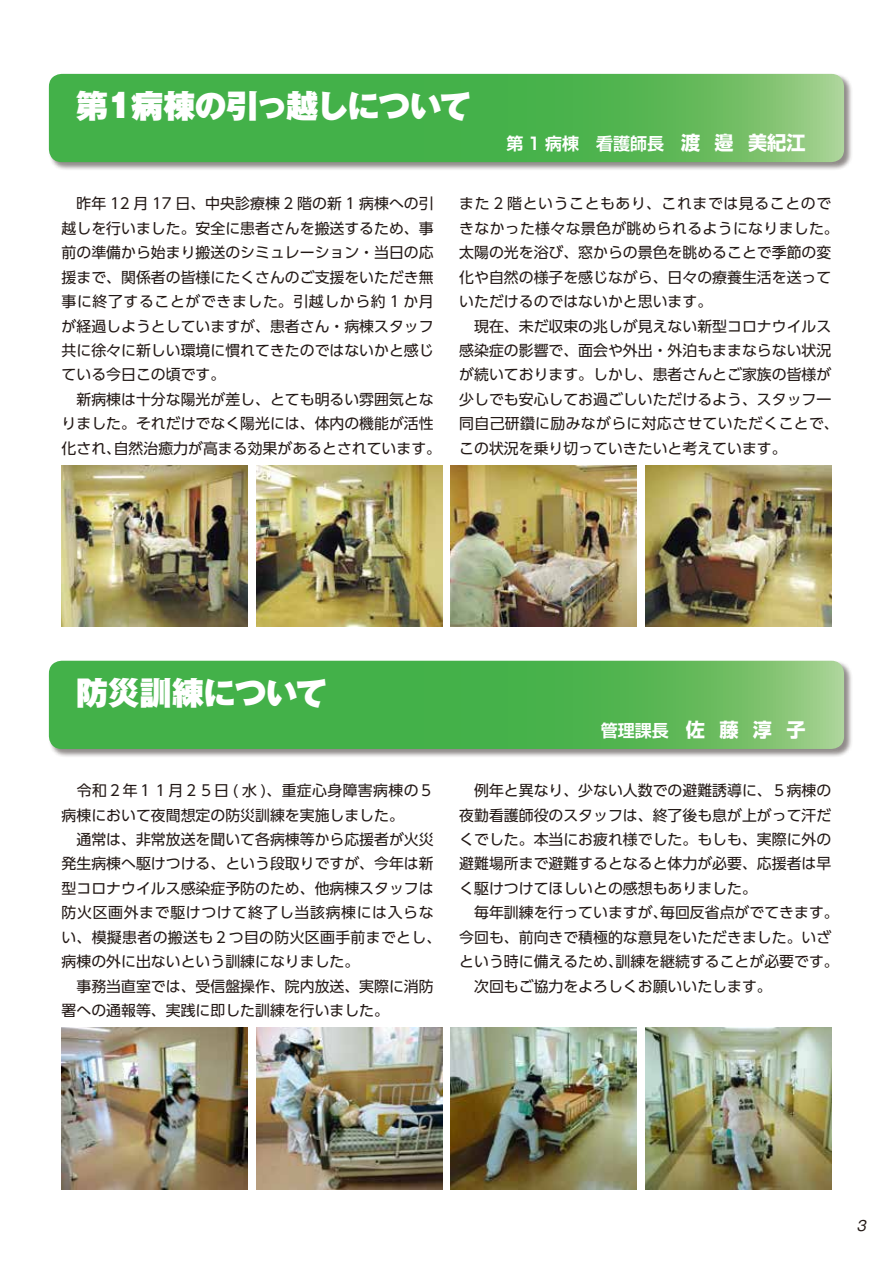
<style>
.page{position:relative;width:893px;height:1263px;background:#fff}
.page>*{position:absolute;margin:0;border:0;box-sizing:border-box;transform-origin:0 0}
.t1{font:900 31.95px "Gothic MB101 Pro";letter-spacing:-.03em;color:#fff}
.t2{font:900 31.95px "Gothic MB101 Pro";letter-spacing:-.005em;color:#fff}
.t3{font:700 16.95px "Shin Go Pro De";color:#fff}
.t4{font:14.85px/24.5px "UD Shin Go Pro";color:#221815}
.t5{font:italic 13.8px "Gothic MB101 Pro";color:#221815}
.s1{font-family:"UD Shin Go Pro";font-size:19.2px}
</style>
<div class="page">
<div style="left:48px;top:73px;width:805px;height:98px;background:#221815;opacity:.5"></div>
<svg style="left:49px;top:74px;width:795px;height:88px;background:#52b552"></svg>
<img style="left:62px;top:1027px;width:186px;height:162px">
<img style="left:62px;top:465px;width:186px;height:162px">
<img style="left:256px;top:1028px;width:186px;height:161px">
<img style="left:256px;top:465px;width:186px;height:162px">
<img style="left:451px;top:1027px;width:186px;height:162px">
<img style="left:451px;top:465px;width:186px;height:162px">
<img style="left:645px;top:1027px;width:186px;height:162px">
<img style="left:645px;top:465px;width:186px;height:162px">
<div style="left:48px;top:660px;width:805px;height:98px;background:#221815;opacity:.5"></div>
<svg style="left:49px;top:661px;width:795px;height:88px;background:#52b552"></svg>
<h1 class="t1" style="left:76px;top:79px;width:397px">第１病棟の引っ越しについて</h1>
<p class="t3" style="left:507px;top:129px;width:300px">第 1 病棟　看護師長　<span class="s1">渡 邉 美紀江</span></p>
<p class="t4" style="left:62px;top:191px;width:381px">　昨年 12 月 17 日、中央診療棟 2 階の新 1 病棟への引越しを行いました。安全に患者さんを搬送するため、事前の準備から始まり搬送のシミュレーション・当日の応援まで、関係者の皆様にたくさんのご支援をいただき無事に終了することができました。引越しから約 1 か月が経過しようとしていますが、患者さん・病棟スタッフ共に徐々に新しい環境に慣れてきたのではないかと感じている今日この頃です。<br>　新病棟は十分な陽光が差し、とても明るい雰囲気となりました。それだけでなく陽光には、体内の機能が活性化され、自然治癒力が高まる効果があるとされています。</p>
<p class="t4" style="left:459px;top:191px;width:381px">また 2 階ということもあり、これまでは見ることのできなかった様々な景色が眺められるようになりました。太陽の光を浴び、窓からの景色を眺めることで季節の変化や自然の様子を感じながら、日々の療養生活を送っていただけるのではないかと思います。<br>　現在、未だ収束の兆しが見えない新型コロナウイルス感染症の影響で、面会や外出・外泊もままならない状況が続いております。しかし、患者さんとご家族の皆様が少しでも安心してお過ごしいただけるよう、スタッフ一同自己研鑽に励みながらに対応させていただくことで、この状況を乗り切っていきたいと考えています。</p>
<h1 class="t2" style="left:76px;top:666px;width:253px">防災訓練について</h1>
<p class="t3" style="left:601px;top:716px;width:206px">管理課長　<span class="s1">佐 藤 淳 子</span></p>
<p class="t4" style="left:62px;top:778px;width:381px">　令和２年１１月２５日 ( 水 )、重症心身障害病棟の５病棟において夜間想定の防災訓練を実施しました。<br>　通常は、非常放送を聞いて各病棟等から応援者が火災発生病棟へ駆けつける、という段取りですが、今年は新型コロナウイルス感染症予防のため、他病棟スタッフは防火区画外まで駆けつけて終了し当該病棟には入らない、模擬患者の搬送も２つ目の防火区画手前までとし、病棟の外に出ないという訓練になりました。<br>　事務当直室では、受信盤操作、院内放送、実際に消防署への通報等、実践に即した訓練を行いました。</p>
<p class="t4" style="left:459px;top:778px;width:381px">　例年と異なり、少ない人数での避難誘導に、５病棟の夜勤看護師役のスタッフは、終了後も息が上がって汗だくでした。本当にお疲れ様でした。もしも、実際に外の避難場所まで避難するとなると体力が必要、応援者は早く駆けつけてほしいとの感想もありました。<br>　毎年訓練を行っていますが、毎回反省点がでてきます。今回も、前向きで積極的な意見をいただきました。いざという時に備えるため、訓練を継続することが必要です。　次回もご協力をよろしくお願いいたします。</p>
<p class="t5" style="left:856px;top:1214px;width:14px">3</p>
</div>
